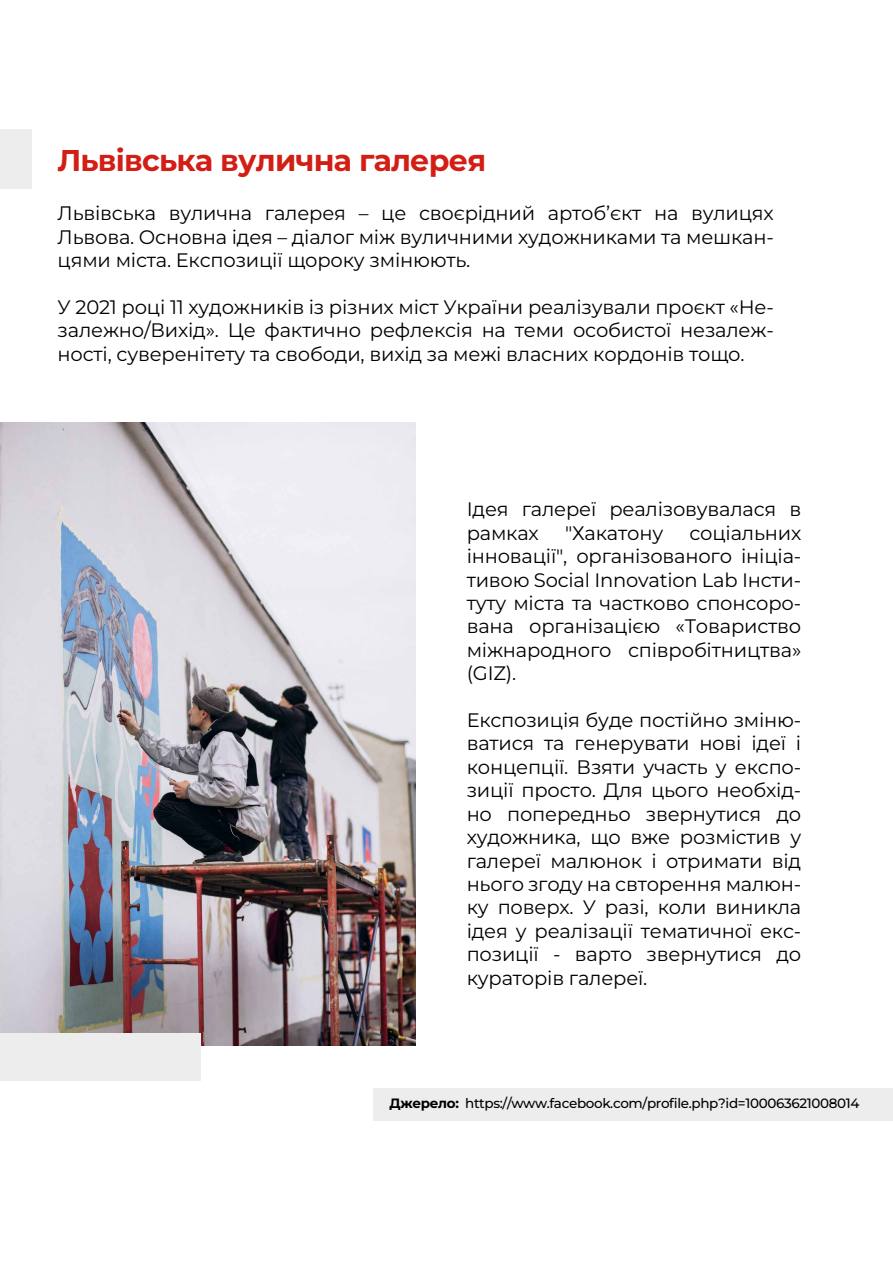
<style>
.page{position:relative;width:893px;height:1263px;background:#fff}
.page>*{position:absolute;margin:0;border:0;box-sizing:border-box;transform-origin:0 0}
.t1{font:700 30px "Montserrat";letter-spacing:-.025em;color:#d21e14}
.t2{font:19.5px/23.4px "Montserrat";letter-spacing:-.01em;color:#000;text-align:justify}
.t3{font:500 13.5px "Montserrat";letter-spacing:-.025em;color:#000}
.s1{font-weight:700}
</style>
<div class="page">
<div style="left:373px;top:1088px;width:520px;height:33px;background:#ededed"></div>
<div style="left:0;top:129px;width:31px;height:59px;background:#ededed"></div>
<img style="left:0;top:422px;width:416px;height:623px">
<div style="left:0;top:1033px;width:200px;height:48px;background:#ededed"></div>
<h1 class="t1" style="left:57px;top:140px;width:430px">Львівська вулична галерея</h1>
<p class="t2" style="left:58px;top:201px;width:718px">Львівська вулична галерея – це своєрідний артоб’єкт на вулицях Львова. Основна ідея – діалог між вуличними художниками та мешкан&shy;цями міста. Експозиції щороку змінюють.</p>
<p class="t2" style="left:58px;top:295px;width:718px">У 2021 році 11 художників із різних міст України реалізували проєкт «Не&shy;залежно/Вихід». Це фактично рефлексія на теми особистої незалеж&shy;ності, суверенітету та свободи, вихід за межі власних кордонів тощо.</p>
<p class="t2" style="left:467px;top:497px;width:336px">Ідея галереї реалізовувалася в рамках</p>
<p class="t2" style="left:467px;top:521px;width:336px;text-indent:223px">соціальних інновації", організованого ініціа&shy;тивою Social Innovation Lab Інсти&shy;туту міста та частково спонсоро&shy;вана організацією «Товариство міжнародного співробітництва» (GIZ).</p>
<p class="t2" style="left:467px;top:708px;width:336px">Експозиція буде постійно зміню&shy;ватися та генерувати нові ідеї і концепції. Взяти участь у експо&shy;зиції просто. Для цього необхід&shy;но попередньо звернутися до художника, що вже розмістив у галереї малюнок і отримати від нього згоду на свторення малюн&shy;ку поверх. У разі, коли виникла ідея у реалізації тематичної екс&shy;позиції - варто звернутися до кураторів галереї.</p>
<p class="t2" style="left:565px;top:521px;width:100px">"Хакатону</p>
<p class="t3" style="left:390px;top:1094px;width:471px"><span class="s1">Джерело:</span> https://www.facebook.com/profile.php?id=100063621008014</p>
</div>
